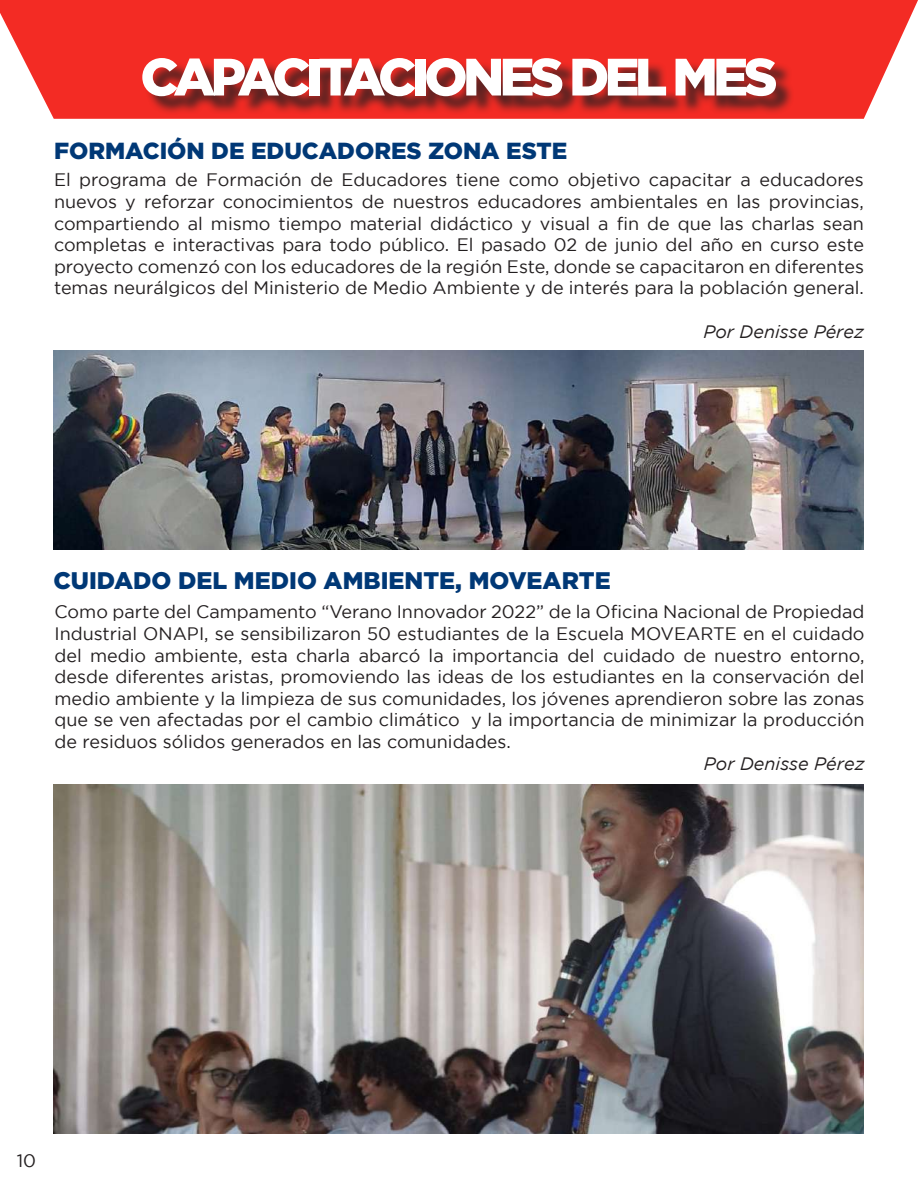
<style>
.page{position:relative;width:918px;height:1188px;background:#fff}
.page>*{position:absolute;margin:0;border:0;box-sizing:border-box;transform-origin:0 0}
.t1{font:900 52.5px "Gotham";letter-spacing:-.09em;color:#fff}
.t2{font:900 24px "Gotham";color:#003876}
.t3{font:900 23.25px "Gotham";color:#003876}
.t4{font:18px/21.6px "Gotham";color:#231f20;text-align:justify}
.t5{font:italic 18px "Gotham";color:#231f20}
</style>
<div class="page">
<img style="left:53px;top:350px;width:810px;height:200px">
<img style="left:53px;top:784px;width:811px;height:350px">
<svg style="left:0;top:0;width:918px;height:119px;background:#f43c36"></svg>
<div style="left:145px;top:61px;width:649px;height:54px;background:#231f20;opacity:.75"></div>
<h1 class="t1" style="left:140px;top:47px;width:639px">CAPACITACIONES DEL MES</h1>
<p class="t3" style="left:54px;top:138px;width:515px">FORMACIÓN DE EDUCADORES ZONA ESTE</p>
<p class="t4" style="left:54px;top:169px;width:812px">El programa de Formación de Educadores tiene como objetivo capacitar a educadores nuevos y reforzar conocimientos de nuestros educadores ambientales en las provincias, compartiendo al mismo tiempo material didáctico y visual a fin de que las charlas sean completas e interactivas para todo público. El pasado 02 de junio del año en curso este proyecto comenzó con los educadores de la región Este, donde se capacitaron en diferentes temas neurálgicos del Ministerio de Medio Ambiente y de interés para la población general.</p>
<p class="t5" style="left:703px;top:321px;width:162px">Por Denisse Pérez</p>
<h2 class="t2" style="left:53px;top:567px;width:559px">CUIDADO DEL MEDIO AMBIENTE, MOVEARTE</h2>
<p class="t4" style="left:55px;top:601px;width:812px">Como parte del Campamento “Verano Innovador 2022” de la Oficina Nacional de Propiedad Industrial ONAPI, se sensibilizaron 50 estudiantes de la Escuela MOVEARTE en el cuidado del medio ambiente, esta charla abarcó la importancia del cuidado de nuestro entorno, desde diferentes aristas, promoviendo las ideas de los estudiantes en la conservación del medio ambiente y la limpieza de sus comunidades, los jóvenes aprendieron sobre las zonas que se ven afectadas por el cambio climático y la importancia de minimizar la producción de residuos sólidos generados en las comunidades.</p>
<p class="t5" style="left:704px;top:753px;width:162px">Por Denisse Pérez</p>
<p class="t4" style="left:17px;top:1150px;width:21px">10</p>
</div>
